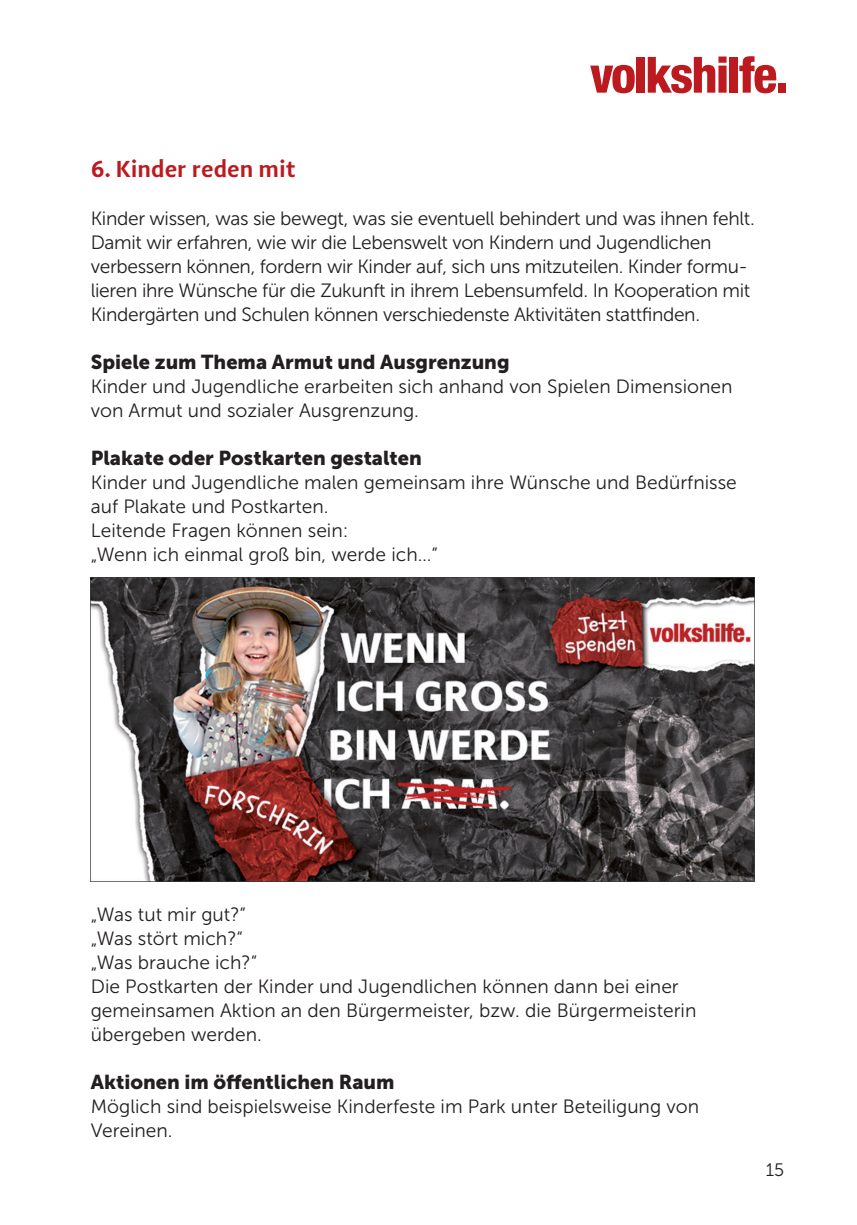
<style>
.page{position:relative;width:857px;height:1225px;background:#fff}
.page>*{position:absolute;margin:0;border:0;box-sizing:border-box;transform-origin:0 0}
.t1{font:600 24px "Adagio Sans";color:#bd1a1f}
.t2{font:20px "Museo Sans 900";color:#231f20}
.t3{font:19.2px/24px "Museo Sans 300";color:#231f20}
.t4{font:19.2px/24px "Museo Sans 300";letter-spacing:-.02em;color:#231f20}
.t5{font:18px "Museo Sans 300";color:#231f20}
</style>
<div class="page">
<svg style="left:590px;top:65px;width:44px;height:28px"></svg>
<div style="left:636px;top:57px;width:8px;height:36px;background:#bd1a1f"></div>
<svg style="left:647px;top:57px;width:79px;height:36px"></svg>
<div style="left:729px;top:57px;width:8px;height:36px;background:#bd1a1f"></div>
<svg style="left:739px;top:56px;width:37px;height:37px"></svg>
<div style="left:777px;top:84px;width:8px;height:9px;background:#bd1a1f"></div>
<img style="left:91px;top:578px;width:663px;height:303px">
<p class="t1" style="left:91px;top:153px;width:206px">6. Kinder reden mit</p>
<p class="t4" style="left:91px;top:207px;width:665px">Kinder wissen, was sie bewegt, was sie eventuell behindert und was ihnen fehlt.<br>Damit wir erfahren, wie wir die Lebenswelt von Kindern und Jugendlichen verbessern können, fordern wir Kinder auf, sich uns mitzuteilen. Kinder formu&shy;lieren ihre Wünsche für die Zukunft in ihrem Lebensumfeld. In Kooperation mit Kindergärten und Schulen können verschiedenste Aktivitäten stattfinden.</p>
<p class="t2" style="left:91px;top:351px;width:420px">Spiele zum Thema Armut und Ausgrenzung</p>
<p class="t3" style="left:91px;top:375px;width:643px">Kinder und Jugendliche erarbeiten sich anhand von Spielen Dimensionen von Armut und sozialer Ausgrenzung.</p>
<p class="t2" style="left:91px;top:447px;width:332px">Plakate oder Postkarten gestalten</p>
<p class="t3" style="left:91px;top:471px;width:647px">Kinder und Jugendliche malen gemeinsam ihre Wünsche und Bedürfnisse auf Plakate und Postkarten.<br>Leitende Fragen können sein:<br>„Wenn ich einmal groß bin, werde ich…“</p>
<p class="t3" style="left:91px;top:903px;width:607px">„Was tut mir gut?“<br>„Was stört mich?“<br>„Was brauche ich?“<br>Die Postkarten der Kinder und Jugendlichen können dann bei einer gemeinsamen Aktion an den Bürgermeister, bzw. die Bürgermeisterin übergeben werden.</p>
<p class="t2" style="left:91px;top:1071px;width:305px">Aktionen im öffentlichen Raum</p>
<p class="t3" style="left:91px;top:1095px;width:609px">Möglich sind beispielsweise Kinderfeste im Park unter Beteiligung von<br>Vereinen.</p>
<p class="t5" style="left:765px;top:1160px;width:20px">15</p>
</div>
